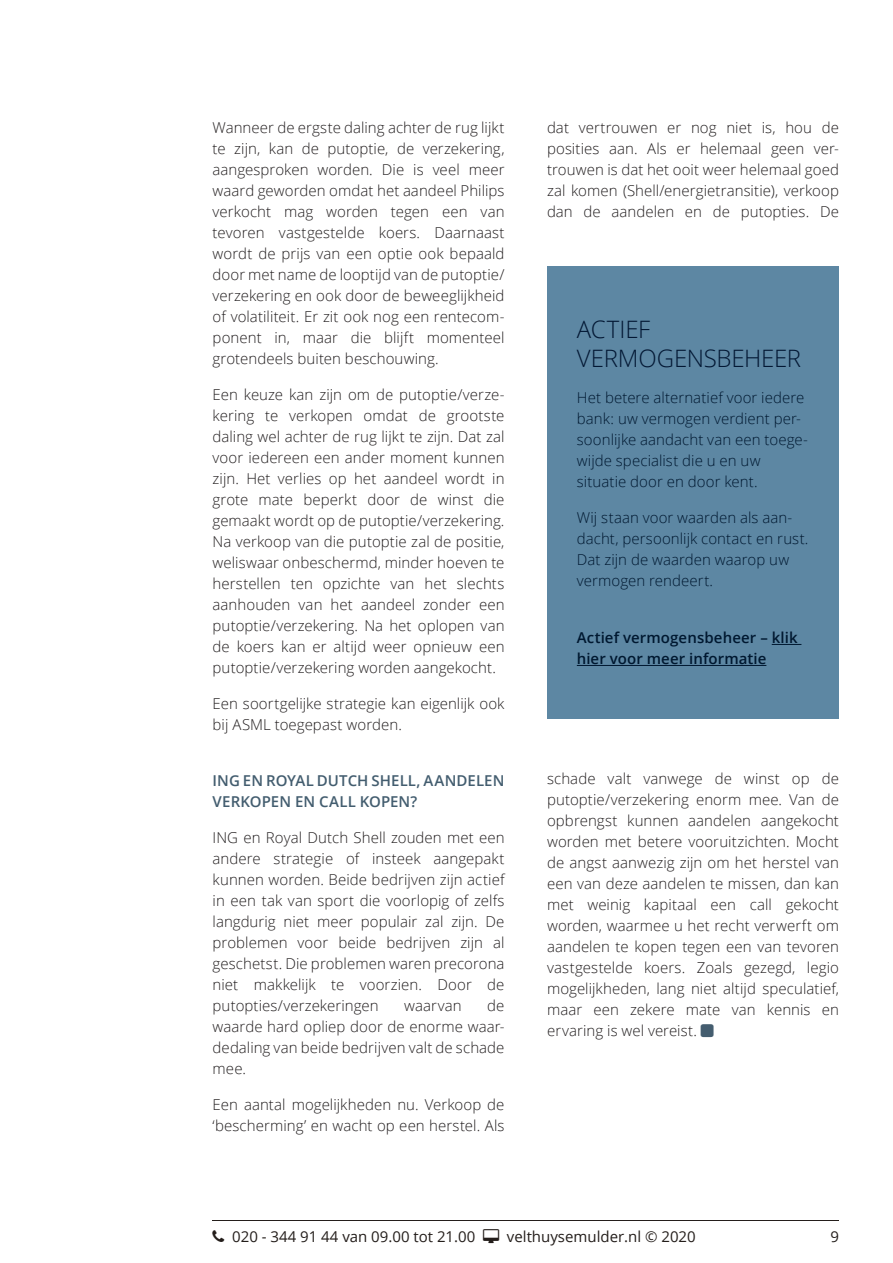
<style>
.page{position:relative;width:893px;height:1263px;background:#fff}
.page>*{position:absolute;margin:0;border:0;box-sizing:border-box;transform-origin:0 0}
.t1{font:300 24px/28.8px "Open Sans";letter-spacing:-.01em;color:#031834}
.t2{font:300 15px/21px "Open Sans";letter-spacing:.005em;color:#231f20;text-align:justify}
.t3{font:300 15px/21px "Open Sans";letter-spacing:.005em;color:#001830}
.t4{font:15px "Open Sans";color:#241e1b}
.t5{font:600 15px/21px "Open Sans";letter-spacing:.005em;color:#435d6f}
.t6{font:600 15px/21px "Open Sans";letter-spacing:.005em;color:#001830}
</style>
<div class="page">
<hr style="left:213px;top:1220px;width:626px;height:1px;background:#241e1b">
<div style="left:547px;top:266px;width:292px;height:453px;background:#5d87a3"></div>
<svg style="left:772px;top:644px;width:29px;height:1px"></svg>
<hr style="left:577px;top:665px;width:189px;height:1px;background:#001830">
<p class="t2" style="left:213px;top:116px;width:293px">Wanneer de ergste daling achter de rug lijkt te zijn, kan de putoptie, de verzekering, aangesproken worden. Die is veel meer waard geworden omdat het aandeel Philips verkocht mag worden tegen een van tevoren vastgestelde koers. Daarnaast wordt de prijs van een optie ook bepaald door met name de looptijd van de putoptie/ verzekering en ook door de beweeglijkheid of volatiliteit. Er zit ook nog een rentecom&shy;ponent in, maar die blijft momenteel grotendeels buiten beschouwing.</p>
<p class="t2" style="left:213px;top:383px;width:293px">Een keuze kan zijn om de putoptie/verze&shy;kering te verkopen omdat de grootste daling wel achter de rug lijkt te zijn. Dat zal voor iedereen een ander moment kunnen zijn. Het verlies op het aandeel wordt in grote mate beperkt door de winst die gemaakt wordt op de putoptie/verzekering.<br>Na verkoop van die putoptie zal de positie, weliswaar onbeschermd, minder hoeven te herstellen ten opzichte van het slechts aanhouden van het aandeel zonder een putoptie/verzekering. Na het oplopen van de koers kan er altijd weer opnieuw een putoptie/verzekering worden aangekocht.</p>
<p class="t2" style="left:213px;top:692px;width:293px">Een soortgelijke strategie kan eigenlijk ook bij ASML toegepast worden.</p>
<p class="t5" style="left:213px;top:769px;width:293px">ING EN ROYAL DUTCH SHELL, AANDELEN<br>VERKOPEN EN CALL KOPEN?</p>
<p class="t2" style="left:213px;top:826px;width:293px">ING en Royal Dutch Shell zouden met een andere strategie of insteek aangepakt kunnen worden. Beide bedrijven zijn actief in een tak van sport die voorlopig of zelfs langdurig niet meer populair zal zijn. De problemen voor beide bedrijven zijn al geschetst. Die problemen waren precorona niet makkelijk te voorzien. Door de putopties/verzekeringen</p>
<p class="t2" style="left:213px;top:994px;width:293px;text-indent:275px">de waarde hard opliep door de enorme waar&shy;dedaling van beide bedrijven valt de schade mee.</p>
<p class="t2" style="left:213px;top:1093px;width:293px">Een aantal mogelijkheden nu. Verkoop de ‘bescherming’ en wacht op een herstel. Als</p>
<p class="t2" style="left:404px;top:994px;width:59px">waarvan</p>
<p class="t2" style="left:547px;top:116px;width:293px">dat vertrouwen er nog niet is, hou de posities aan. Als er helemaal geen ver&shy;trouwen is dat het ooit weer helemaal goed zal komen (Shell/energietransitie), verkoop dan de aandelen en de putopties. De</p>
<h1 class="t1" style="left:577px;top:315px;width:226px">ACTIEF<br>VERMOGENSBEHEER</h1>
<p class="t3" style="left:577px;top:387px;width:233px">Het betere alternatief voor iedere bank: uw vermogen verdient per&shy;soonlijke aandacht van een toege&shy;wijde specialist die u en uw situatie door en door kent.</p>
<p class="t3" style="left:577px;top:507px;width:233px">Wij staan voor waarden als aan&shy;dacht, persoonlijk contact en rust.<br>Dat zijn de waarden waarop uw vermogen rendeert.</p>
<p class="t6" style="left:577px;top:627px;width:222px">Actief vermogensbeheer – klik hier voor meer informatie</p>
<p class="t2" style="left:547px;top:767px;width:293px">schade valt vanwege de winst op de putoptie/verzekering enorm mee. Van de opbrengst kunnen aandelen aangekocht worden met betere vooruitzichten. Mocht de angst aanwezig zijn om het herstel van een van deze aandelen te missen, dan kan met weinig kapitaal een call gekocht worden, waarmee u het recht verwerft om aandelen te kopen tegen een van tevoren vastgestelde koers. Zoals gezegd, legio mogelijkheden, lang niet altijd speculatief, maar een zekere mate van kennis en ervaring is wel vereist.</p>
<p class="t4" style="left:232px;top:1226px;width:245px">020 - 344 91 44 van 09.00 tot 21.00</p>
<p class="t4" style="left:507px;top:1226px;width:190px">velthuysemulder.nl © 2020</p>
<p class="t4" style="left:830px;top:1226px;width:10px">9</p>
</div>
